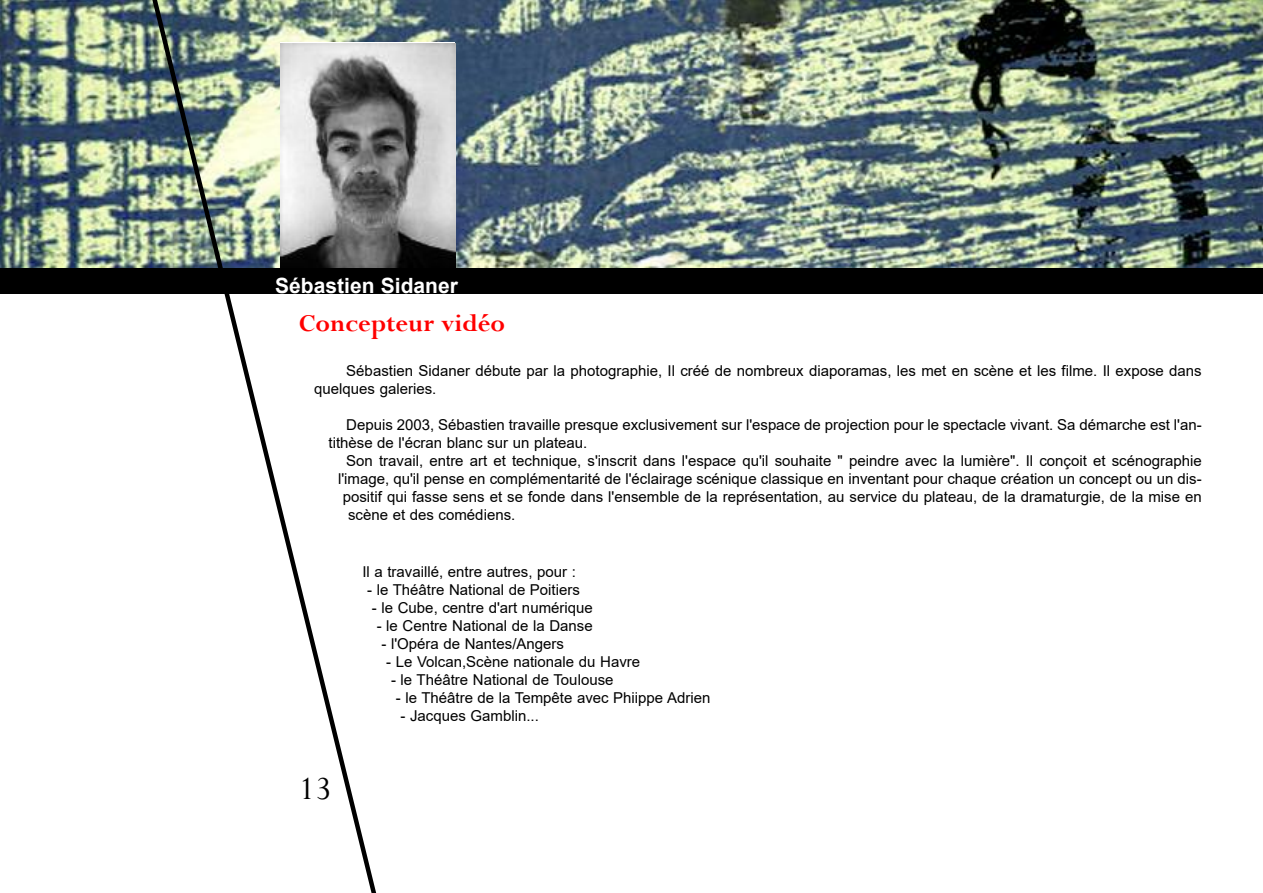
<style>
.page{position:relative;width:1263px;height:893px;background:#fff}
.page>*{position:absolute;margin:0;border:0;box-sizing:border-box;transform-origin:0 0}
.t1{font:36px "Perpetua";color:#000}
.t2{font:700 27px "Perpetua";color:#f00}
.t3{font:700 21px "Arial";color:#fff}
.t4{font:15px/18px "Arial";color:#000}
</style>
<div class="page">
<img style="left:0;top:0;width:1263px;height:268px">
<img style="left:392px;top:44px;width:63px;height:224px">
<div style="left:0;top:268px;width:1263px;height:25px;background:#000"></div>
<svg style="left:135px;top:0;width:257px;height:893px"></svg>
<h3 class="t3" style="left:275px;top:274px;width:184px">Sébastien Sidaner</h3>
<h2 class="t2" style="left:299px;top:309px;width:208px">Concepteur vidéo</h2>
<p class="t4" style="left:314px;top:362px;width:889px;text-indent:32px">Sébastien Sidaner débute par la photographie, Il créé de nombreux diaporamas, les met en scène et les filme. Il expose dans quelques galeries.</p>
<p class="t4" style="left:328px;top:416px;width:875px;text-indent:18px">Depuis 2003, Sébastien travaille presque exclusivement sur l'espace de projection pour le spectacle vivant. Sa démarche est l'an&shy;tithèse de l'écran blanc sur un plateau.</p>
<p class="t4" style="left:346px;top:452px;width:857px">Son travail, entre art et technique, s'inscrit dans l'espace qu'il souhaite " peindre avec la lumière". Il conçoit et scénographie</p>
<p class="t4" style="left:338px;top:470px;width:865px">l'image, qu'il pense en complémentarité de l'éclairage scénique classique en inventant pour chaque création un concept ou un dis-</p>
<p class="t4" style="left:343px;top:488px;width:860px">positif qui fasse sens et se fonde dans l'ensemble de la représentation, au service du plateau, de la dramaturgie, de la mise en</p>
<p class="t4" style="left:348px;top:506px;width:169px">scène et des comédiens.</p>
<h1 class="t1" style="left:299px;top:770px;width:34px">13</h1>
<p class="t4" style="left:362px;top:562px;width:215px">Il a travaillé, entre autres, pour :</p>
<p class="t4" style="left:367px;top:580px;width:214px">- le Théâtre National de Poitiers</p>
<p class="t4" style="left:372px;top:598px;width:222px">- le Cube, centre d'art numérique</p>
<p class="t4" style="left:377px;top:616px;width:217px">- le Centre National de la Danse</p>
<p class="t4" style="left:381px;top:634px;width:184px">- l'Opéra de Nantes/Angers</p>
<p class="t4" style="left:386px;top:652px;width:255px">- Le Volcan,Scène nationale du Havre</p>
<p class="t4" style="left:391px;top:670px;width:224px">- le Théâtre National de Toulouse</p>
<p class="t4" style="left:396px;top:688px;width:316px">- le Théâtre de la Tempête avec Phiippe Adrien</p>
<p class="t4" style="left:400px;top:706px;width:140px">- Jacques Gamblin...</p>
</div>
